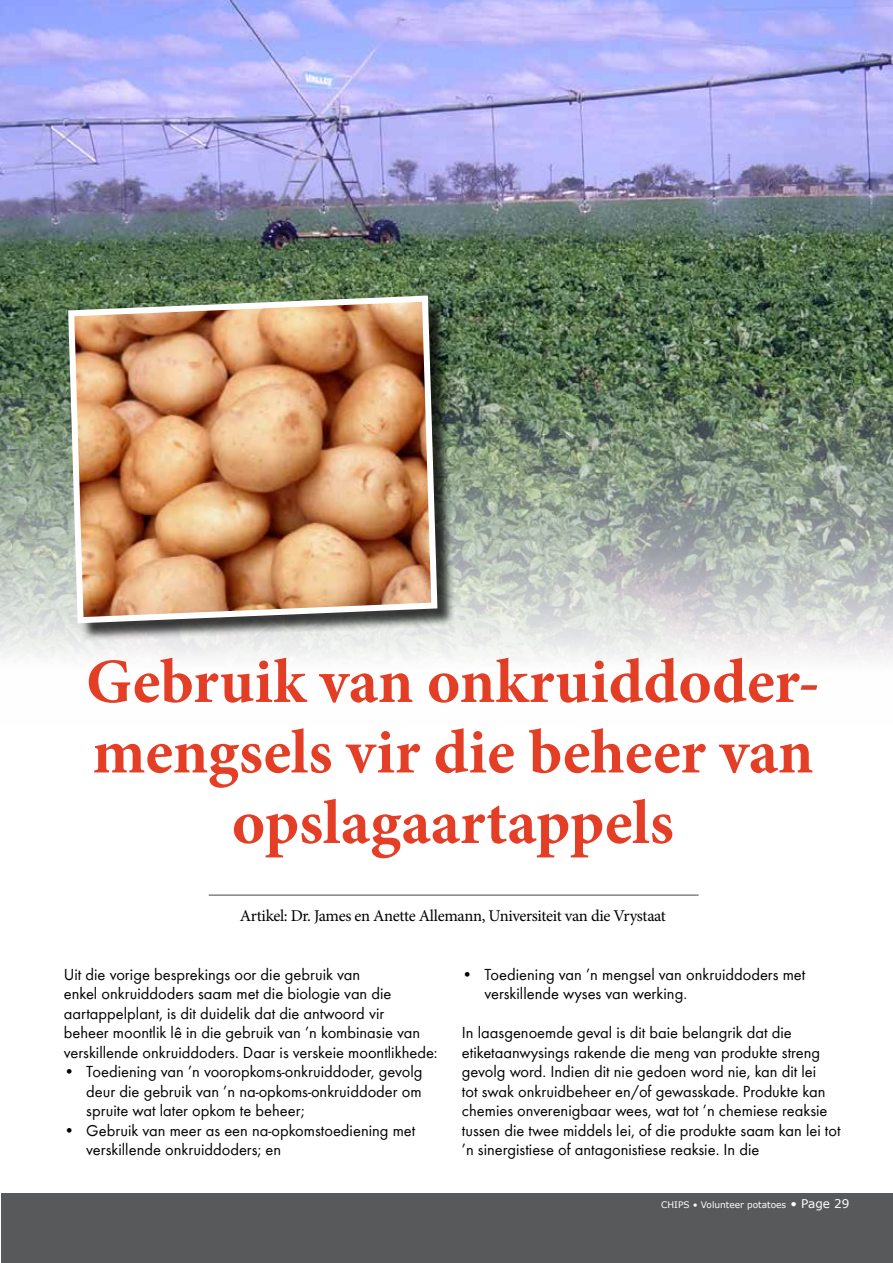
<style>
.page{position:relative;width:893px;height:1263px;background:#fff}
.page>*{position:absolute;margin:0;border:0;box-sizing:border-box;transform-origin:0 0}
.t1{font:700 63px/70.5px "Minion Pro";color:#e43e26;text-align:center}
.t2{font:16.5px/19.5px "Bright";color:#000}
.t3{font:16.5px "Minion Pro";letter-spacing:-.02em;color:#000}
.t4{font:9px "MS Reference Sans Serif";color:#fff}
.s1{font-size:12px}
</style>
<div class="page">
<div style="left:1px;top:1193px;width:892px;height:70px;background:#58595b"></div>
<hr style="left:209px;top:894px;width:490px;height:2px;background:#808285">
<img style="left:0;top:0;width:893px;height:661px">
<div style="left:71px;top:298px;width:385px;height:344px;background:#000;opacity:.75"></div>
<img style="left:65px;top:292px;width:375px;height:334px">
<h1 class="t1" style="left:86px;top:646px;width:735px">Gebruik van onkruiddoder&shy;mengsels vir die beheer van opslagaartappels</h1>
<p class="t3" style="left:240px;top:904px;width:428px">Artikel: Dr. James en Anette Allemann, Universiteit van die Vrystaat</p>
<p class="t2" style="left:64px;top:964px;width:375px">Uit die vorige besprekings oor die gebruik van<br>enkel onkruiddoders saam met die biologie van die aartappelplant, is dit duidelik dat die antwoord vir<br>beheer moontlik lê in die gebruik van ’n kombinasie van verskillende onkruiddoders. Daar is verskeie moontlikhede:</p>
<p class="t2" style="left:86px;top:1062px;width:338px;text-align:justify;text-indent:-23px">• Toediening van ’n vooropkoms-onkruiddoder, gevolg deur die gebruik van ’n na-opkoms-onkruiddoder om spruite wat later opkom te beheer;</p>
<p class="t2" style="left:86px;top:1120px;width:331px;text-indent:-23px">• Gebruik van meer as een na-opkomstoediening met verskillende onkruiddoders; en</p>
<p class="t2" style="left:484px;top:964px;width:322px;text-indent:-23px">• Toediening van ’n mengsel van onkruiddoders met verskillende wyses van werking.</p>
<p class="t2" style="left:462px;top:1023px;width:380px">In laasgenoemde geval is dit baie belangrik dat die etiketaanwysings rakende die meng van produkte streng gevolg word. Indien dit nie gedoen word nie, kan dit lei<br>tot swak onkruidbeheer en/of gewasskade. Produkte kan chemies onverenigbaar wees, wat tot ’n chemiese reaksie tussen die twee middels lei, of die produkte saam kan lei tot ’n sinergistiese of antagonistiese reaksie. In die</p>
<p class="t4" style="left:661px;top:1199px;width:190px">CHIPS • Volunteer potatoes <span class="s1">• Page 29</span></p>
</div>
